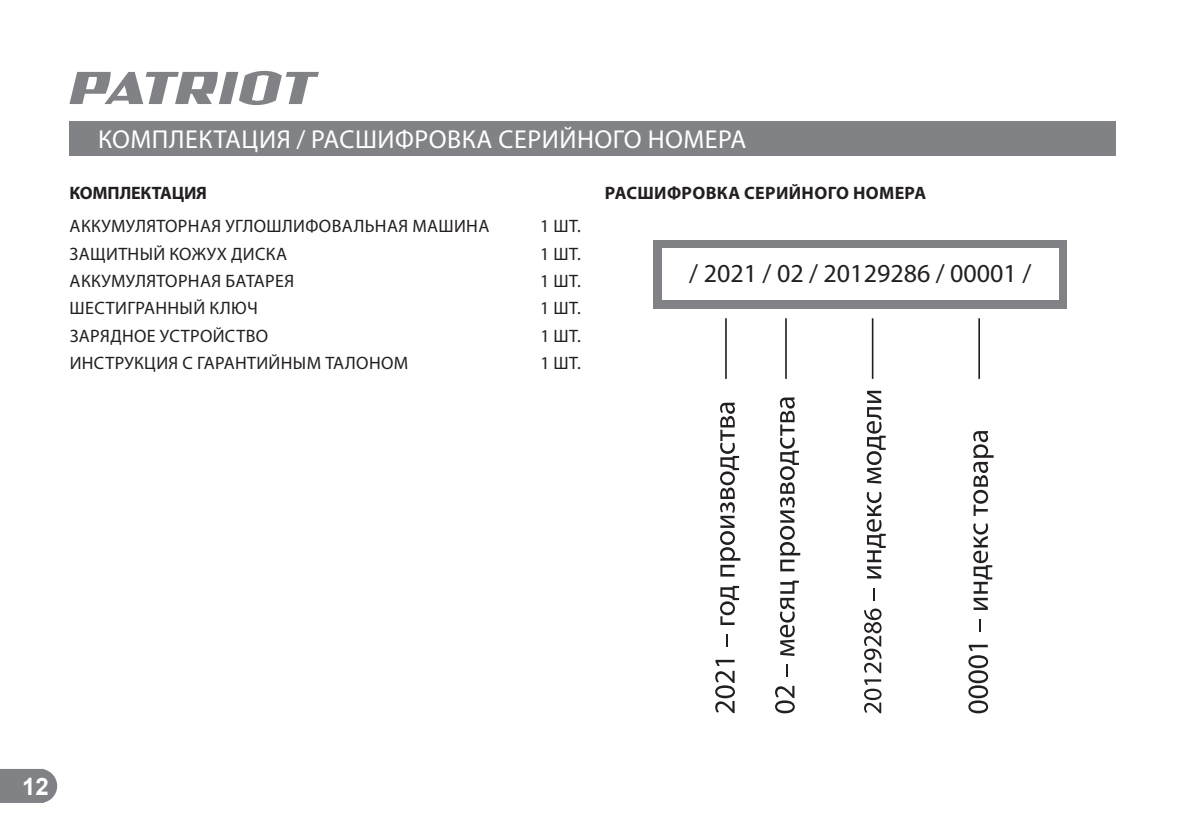
<style>
.page{position:relative;width:1188px;height:840px;background:#fff}
.page>*{position:absolute;margin:0;border:0;box-sizing:border-box;transform-origin:0 0}
.t1{font:26px "Myriad Pro";letter-spacing:.02em;color:#fff}
.t2{font:26px "Myriad Pro";color:#231f20}
.t3{font:700 24px "Arial";color:#fff}
.t4{font:18px "Myriad Pro";letter-spacing:.02em;color:#231f20}
.t5{font:700 18px "Myriad Pro";letter-spacing:.02em;color:#231f20}
.t6{font:700 18px "Myriad Pro";letter-spacing:-.01em;color:#231f20}
</style>
<div class="page">
<svg style="left:0;top:769px;width:57px;height:34px;background:#87898c"></svg>
<svg style="left:69px;top:71px;width:250px;height:34px"></svg>
<div style="left:69px;top:122px;width:1047px;height:34px;background:#808285"></div>
<svg style="left:715px;top:660px;width:20px;height:53px"></svg>
<svg style="left:726px;top:634px;width:2px;height:13px"></svg>
<svg style="left:720px;top:586px;width:19px;height:39px"></svg>
<svg style="left:720px;top:402px;width:20px;height:174px"></svg>
<svg style="left:775px;top:686px;width:20px;height:27px"></svg>
<svg style="left:786px;top:664px;width:2px;height:13px"></svg>
<svg style="left:780px;top:580px;width:19px;height:76px"></svg>
<svg style="left:780px;top:397px;width:20px;height:174px"></svg>
<svg style="left:864px;top:679px;width:18px;height:34px"></svg>
<svg style="left:864px;top:608px;width:18px;height:65px"></svg>
<svg style="left:873px;top:588px;width:2px;height:12px"></svg>
<svg style="left:867px;top:492px;width:19px;height:86px"></svg>
<svg style="left:867px;top:391px;width:19px;height:93px"></svg>
<svg style="left:968px;top:645px;width:20px;height:68px"></svg>
<svg style="left:979px;top:619px;width:2px;height:13px"></svg>
<svg style="left:973px;top:523px;width:19px;height:87px"></svg>
<svg style="left:973px;top:431px;width:21px;height:85px"></svg>
<hr style="left:725px;top:318px;width:2px;height:61px;background:#231f20">
<hr style="left:785px;top:318px;width:2px;height:61px;background:#231f20">
<hr style="left:872px;top:318px;width:1px;height:61px;background:#231f20">
<hr style="left:978px;top:318px;width:2px;height:61px;background:#231f20">
<div style="left:653px;top:240px;width:414px;height:68px;background:#808285"></div>
<div style="left:662px;top:249px;width:397px;height:51px;background:#fff"></div>
<h1 class="t1" style="left:98px;top:124px;width:650px">КОМПЛЕКТАЦИЯ / РАСШИФРОВКА СЕРИЙНОГО НОМЕРА</h1>
<p class="t6" style="left:69px;top:183px;width:139px">КОМПЛЕКТАЦИЯ</p>
<p class="t4" style="left:70px;top:215px;width:421px">АККУМУЛЯТОРНАЯ УГЛОШЛИФОВАЛЬНАЯ МАШИНА</p>
<p class="t4" style="left:540px;top:215px;width:42px">1 ШТ.</p>
<p class="t4" style="left:70px;top:243px;width:219px">ЗАЩИТНЫЙ КОЖУХ ДИСКА</p>
<p class="t4" style="left:540px;top:243px;width:42px">1 ШТ.</p>
<p class="t4" style="left:70px;top:270px;width:226px">АККУМУЛЯТОРНАЯ БАТАРЕЯ</p>
<p class="t4" style="left:540px;top:270px;width:42px">1 ШТ.</p>
<p class="t4" style="left:70px;top:297px;width:190px">ШЕСТИГРАННЫЙ КЛЮЧ</p>
<p class="t4" style="left:540px;top:297px;width:42px">1 ШТ.</p>
<p class="t4" style="left:70px;top:324px;width:200px">ЗАРЯДНОЕ УСТРОЙСТВО</p>
<p class="t4" style="left:540px;top:324px;width:42px">1 ШТ.</p>
<p class="t4" style="left:70px;top:352px;width:340px">ИНСТРУКЦИЯ С ГАРАНТИЙНЫМ ТАЛОНОМ</p>
<p class="t4" style="left:540px;top:352px;width:42px">1 ШТ.</p>
<p class="t5" style="left:605px;top:183px;width:323px">РАСШИФРОВКА СЕРИЙНОГО НОМЕРА</p>
<h1 class="t2" style="left:689px;top:257px;width:344px">/ 2021 / 02 / 20129286 / 00001 /</h1>
<h2 class="t3" style="left:22px;top:769px;width:28px">12</h2>
</div>
